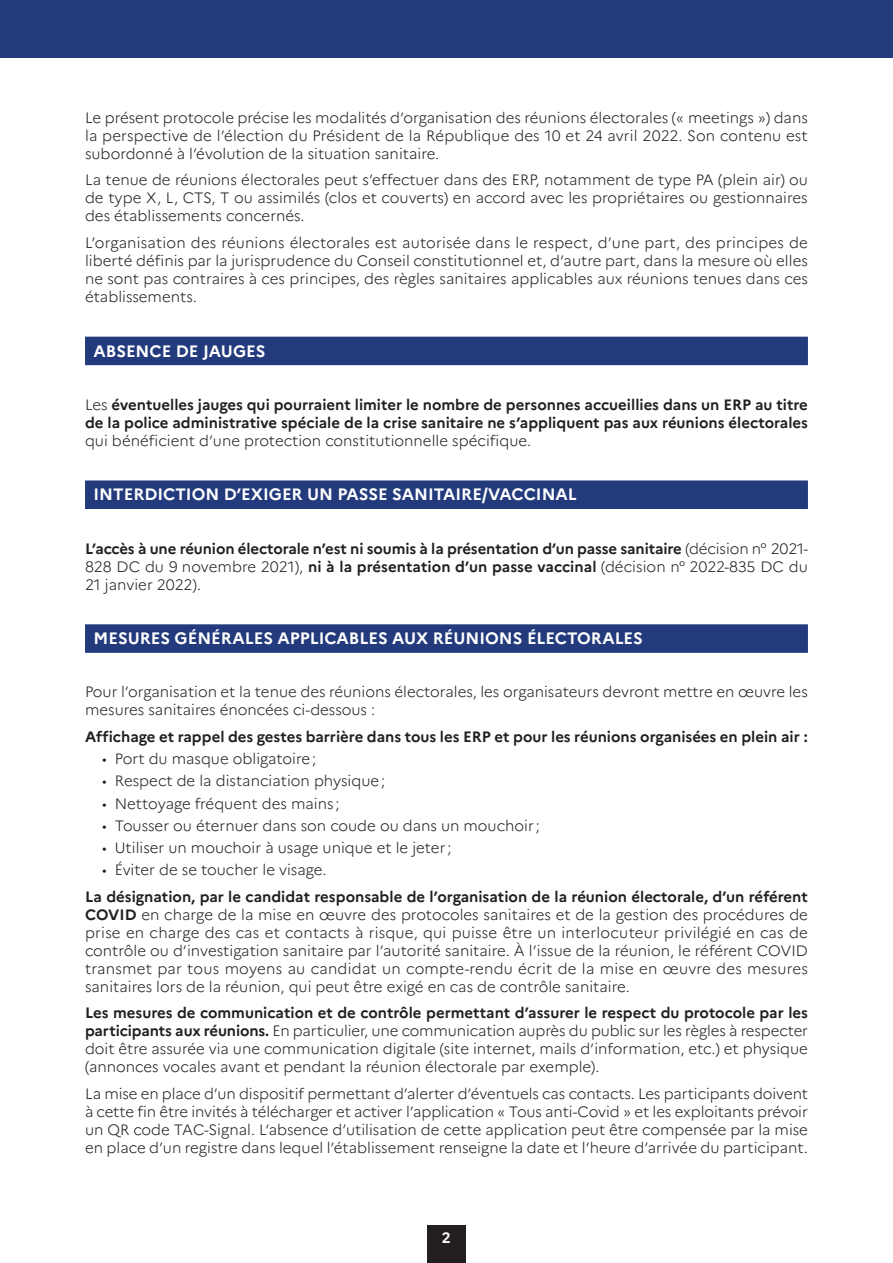
<style>
.page{position:relative;width:893px;height:1263px;background:#fff}
.page>*{position:absolute;margin:0;border:0;box-sizing:border-box;transform-origin:0 0}
.TITRE_PARTIE{font:700 16.5px "Marianne";color:#fff}
.Texte{font:300 15px/18px "Marianne";color:#231f20;text-align:justify}
.Texte-2{font:700 15px/18px "Marianne";color:#231f20;text-align:justify}
.t1{font:700 15px "Marianne";color:#fff}
.s1{font-weight:300}
.s2{font-weight:700}
</style>
<div class="page">
<div style="left:427px;top:1225px;width:39px;height:38px;background:#231f20"></div>
<div style="left:0;top:0;width:893px;height:57px;background:#233b7d"></div>
<div style="left:85px;top:337px;width:723px;height:28px;background:#233b7d"></div>
<div style="left:85px;top:480px;width:723px;height:29px;background:#233b7d"></div>
<div style="left:85px;top:624px;width:723px;height:29px;background:#233b7d"></div>
<p class="Texte" style="left:85px;top:108px;width:724px">Le présent protocole précise les modalités d’organisation des réunions électorales (« meetings ») dans la perspective de l’élection du Président de la République des 10 et 24 avril 2022. Son contenu est subordonné à l’évolution de la situation sanitaire.</p>
<p class="Texte" style="left:85px;top:171px;width:724px">La tenue de réunions électorales peut s’effectuer dans des ERP, notamment de type PA (plein air) ou de type X, L, CTS, T ou assimilés (clos et couverts) en accord avec les propriétaires ou gestionnaires des établissements concernés.</p>
<p class="Texte" style="left:85px;top:233px;width:724px">L’organisation des réunions électorales est autorisée dans le respect, d’une part, des principes de liberté définis par la jurisprudence du Conseil constitutionnel et, d’autre part, dans la mesure où elles ne sont pas contraires à ces principes, des règles sanitaires applicables aux réunions tenues dans ces établissements.</p>
<p class="TITRE_PARTIE" style="left:94px;top:341px;width:174px">ABSENCE DE JAUGES</p>
<p class="Texte-2" style="left:85px;top:395px;width:724px"><span class="s1">Les</span> éventuelles jauges qui pourraient limiter le nombre de personnes accueillies dans un ERP au titre de la police administrative spéciale de la crise sanitaire ne s’appliquent pas aux réunions électorales <span class="s1">qui bénéficient d’une protection constitutionnelle spécifique.</span></p>
<p class="TITRE_PARTIE" style="left:94px;top:484px;width:485px">INTERDICTION D’EXIGER UN PASSE SANITAIRE/VACCINAL</p>
<p class="Texte-2" style="left:85px;top:539px;width:724px">L’accès à une réunion électorale n’est ni soumis à la présentation d’un passe sanitaire <span class="s1">(décision n° 2021- 828 DC du 9 novembre 2021),</span> ni à la présentation d’un passe vaccinal <span class="s1">(décision n° 2022-835 DC du 21 janvier 2022).</span></p>
<p class="TITRE_PARTIE" style="left:94px;top:628px;width:551px">MESURES GÉNÉRALES APPLICABLES AUX RÉUNIONS ÉLECTORALES</p>
<p class="Texte" style="left:85px;top:683px;width:724px">Pour l’organisation et la tenue des réunions électorales, les organisateurs devront mettre en œuvre les mesures sanitaires énoncées ci-dessous :</p>
<p class="Texte-2" style="left:85px;top:727px;width:724px">Affichage et rappel des gestes barrière dans tous les ERP et pour les réunions organisées en plein air :</p>
<p class="Texte" style="left:102px;top:750px;width:216px">• Port du masque obligatoire;</p>
<p class="Texte" style="left:102px;top:772px;width:285px">• Respect de la distanciation physique;</p>
<p class="Texte" style="left:102px;top:794px;width:239px">• Nettoyage fréquent des mains ;</p>
<p class="Texte" style="left:102px;top:816px;width:439px">• Tousser ou éternuer dans son coude ou dans un mouchoir;</p>
<p class="Texte" style="left:102px;top:839px;width:351px">• Utiliser un mouchoir à usage unique et le jeter;</p>
<p class="Texte" style="left:102px;top:861px;width:226px">• Éviter de se toucher le visage.</p>
<p class="Texte" style="left:85px;top:887px;width:724px"><span class="s2">La désignation, par le candidat responsable de l’organisation de la réunion électorale, d’un référent COVID</span> en charge de la mise en œuvre des protocoles sanitaires et de la gestion des procédures de prise en charge des cas et contacts à risque, qui puisse être un interlocuteur privilégié en cas de contrôle ou d’investigation sanitaire par l’autorité sanitaire. À l’issue de la réunion, le référent COVID transmet par tous moyens au candidat un compte-rendu écrit de la mise en œuvre des mesures sanitaires lors de la réunion, qui peut être exigé en cas de contrôle sanitaire.</p>
<p class="Texte" style="left:85px;top:1004px;width:725px"><span class="s2">Les mesures de communication et de contrôle permettant d’assurer le respect du protocole par les participants aux réunions.</span> En particulier, une communication auprès du public sur les règles à respecter doit être assurée via une communication digitale (site internet, mails d’information, etc.) et physique (annonces vocales avant et pendant la réunion électorale par exemple).</p>
<p class="Texte" style="left:85px;top:1084px;width:725px">La mise en place d’un dispositif permettant d’alerter d’éventuels cas contacts. Les participants doivent à cette fin être invités à télécharger et activer l’application « Tous anti-Covid » et les exploitants prévoir un QR code TAC-Signal. L’absence d’utilisation de cette application peut être compensée par la mise en place d’un registre dans lequel l’établissement renseigne la date et l’heure d’arrivée du participant.</p>
<p class="t1" style="left:442px;top:1228px;width:10px">2</p>
</div>
